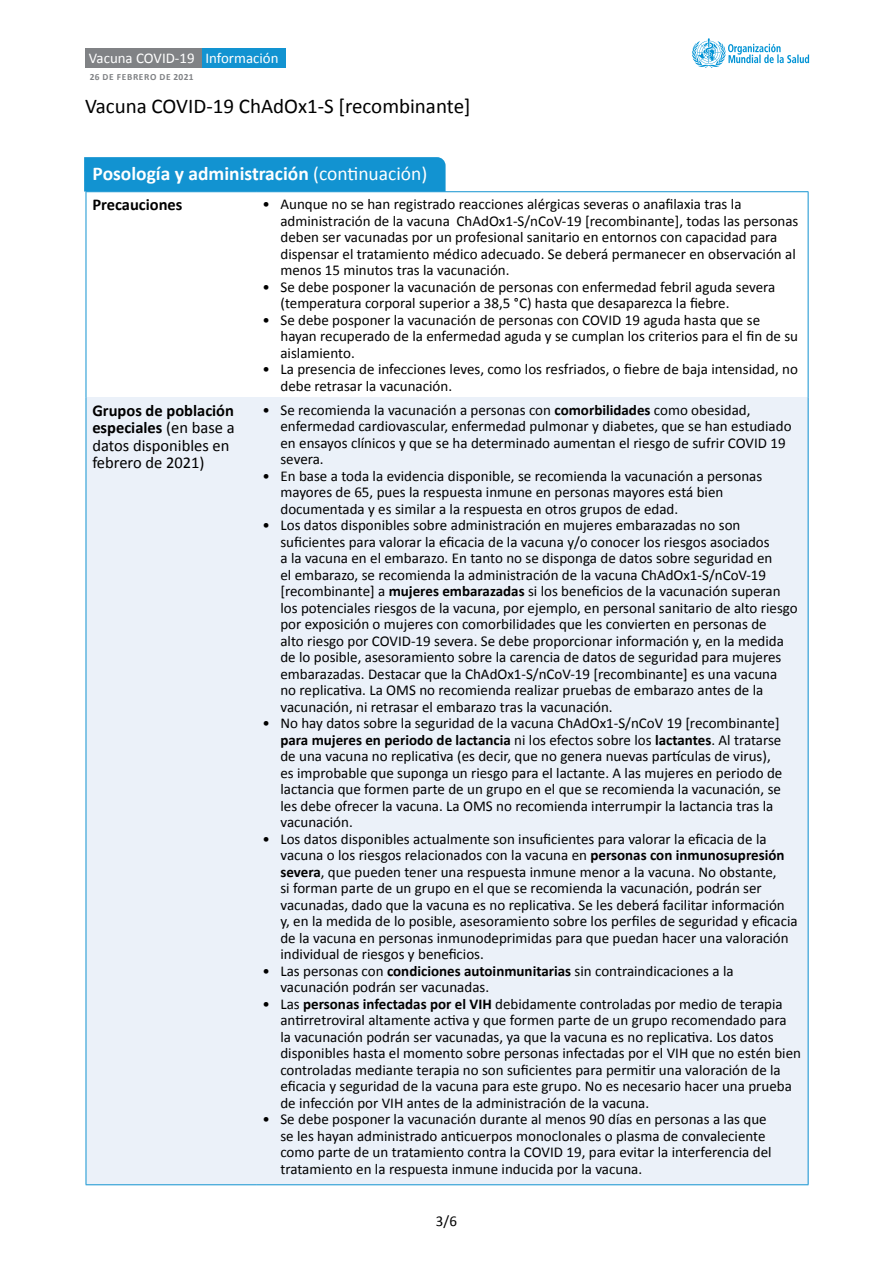
<style>
.page{position:relative;width:893px;height:1263px;background:#fff}
.page>*{position:absolute;margin:0;border:0;box-sizing:border-box;transform-origin:0 0}
.t1{font:21px "Calibri";color:#000}
.t2{font:700 19.5px "Calibri";color:#fff}
.t3{font:16.5px/17.2px "Calibri";color:#000}
.t4{font:700 16.5px "Calibri";color:#000}
.t5{font:15px/16.5px "Calibri";color:#000}
.t6{font:14.85px "Calibri";color:#fff}
.t7{font:700 9.45px "Calibri";letter-spacing:.07em;color:#808285}
.s1{font-weight:400}
.s2{font-weight:700}
</style>
<div class="page">
<div style="left:86px;top:48px;width:121px;height:20px;background:#808285"></div>
<div style="left:202px;top:48px;width:83px;height:20px;background:#1293d1"></div>
<svg style="left:692px;top:38px;width:117px;height:30px"></svg>
<div style="left:86px;top:397px;width:170px;height:788px;background:#ebf1f9"></div>
<div style="left:256px;top:397px;width:552px;height:788px;background:#ebf1f9"></div>
<hr style="left:86px;top:192px;width:1px;height:205px;background:#1293d1">
<hr style="left:808px;top:192px;width:1px;height:205px;background:#1293d1">
<hr style="left:86px;top:397px;width:1px;height:787px;background:#1293d1">
<hr style="left:808px;top:397px;width:1px;height:787px;background:#1293d1">
<hr style="left:86px;top:1184px;width:170px;height:1px;background:#1293d1">
<hr style="left:256px;top:1184px;width:552px;height:1px;background:#1293d1">
<hr style="left:256px;top:191px;width:552px;height:1px;background:#1293d1">
<div style="left:84px;top:157px;width:362px;height:35px;background:#1293d1"></div>
<p class="t6" style="left:89px;top:48px;width:191px">Vacuna COVID-19 Información</p>
<h1 class="t1" style="left:85px;top:92px;width:387px">Vacuna COVID-19 ChAdOx1-S [recombinante]</h1>
<p class="t7" style="left:90px;top:71px;width:105px">26 DE FEBRERO DE 2021</p>
<h2 class="t2" style="left:93px;top:162px;width:336px">Posología y administración <span class="s1">(continuación)</span></h2>
<p class="t4" style="left:92px;top:195px;width:92px">Precauciones</p>
<p class="t5" style="left:280px;top:196px;width:519px;text-indent:-18px">• Aunque no se han registrado reacciones alérgicas severas o anafilaxia tras la administración de la vacuna ChAdOx1-S/nCoV-19 [recombinante], todas las personas deben ser vacunadas por un profesional sanitario en entornos con capacidad para dispensar el tratamiento médico adecuado. Se deberá permanecer en observación al menos 15 minutos tras la vacunación.</p>
<p class="t5" style="left:280px;top:278px;width:496px;text-indent:-18px">• Se debe posponer la vacunación de personas con enfermedad febril aguda severa (temperatura corporal superior a 38,5 °C) hasta que desaparezca la fiebre.</p>
<p class="t5" style="left:280px;top:311px;width:519px;text-indent:-18px">• Se debe posponer la vacunación de personas con COVID 19 aguda hasta que se hayan recuperado de la enfermedad aguda y se cumplan los criterios para el fin de su aislamiento.</p>
<p class="t5" style="left:280px;top:361px;width:519px;text-indent:-18px">• La presencia de infecciones leves, como los resfriados, o fiebre de baja intensidad, no debe retrasar la vacunación.</p>
<p class="t3" style="left:92px;top:401px;width:144px"><span class="s2">Grupos de población especiales</span> (en base a datos disponibles en febrero de 2021)</p>
<p class="t5" style="left:280px;top:401px;width:513px;text-indent:-18px">• Se recomienda la vacunación a personas con <span class="s2">comorbilidades</span> como obesidad, enfermedad cardiovascular, enfermedad pulmonar y diabetes, que se han estudiado en ensayos clínicos y que se ha determinado aumentan el riesgo de sufrir COVID 19 severa.</p>
<p class="t5" style="left:280px;top:467px;width:483px;text-indent:-18px">• En base a toda la evidencia disponible, se recomienda la vacunación a personas mayores de 65, pues la respuesta inmune en personas mayores está bien documentada y es similar a la respuesta en otros grupos de edad.</p>
<p class="t5" style="left:280px;top:517px;width:519px;text-indent:-18px">• Los datos disponibles sobre administración en mujeres embarazadas no son suficientes para valorar la eficacia de la vacuna y/o conocer los riesgos asociados<br>a la vacuna en el embarazo. En tanto no se disponga de datos sobre seguridad en<br>el embarazo, se recomienda la administración de la vacuna ChAdOx1-S/nCoV-19 [recombinante] a <span class="s2">mujeres embarazadas</span> si los beneficios de la vacunación superan los potenciales riesgos de la vacuna, por ejemplo, en personal sanitario de alto riesgo por exposición o mujeres con comorbilidades que les convierten en personas de<br>alto riesgo por COVID-19 severa. Se debe proporcionar información y, en la medida de lo posible, asesoramiento sobre la carencia de datos de seguridad para mujeres embarazadas. Destacar que la ChAdOx1-S/nCoV-19 [recombinante] es una vacuna<br>no replicativa. La OMS no recomienda realizar pruebas de embarazo antes de la vacunación, ni retrasar el embarazo tras la vacunación.</p>
<p class="t5" style="left:280px;top:715px;width:503px;text-indent:-18px">• No hay datos sobre la seguridad de la vacuna ChAdOx1-S/nCoV 19 [recombinante] <span class="s2">para mujeres en periodo de lactancia</span> ni los efectos sobre los <span class="s2">lactantes</span>. Al tratarse de una vacuna no replicativa (es decir, que no genera nuevas partículas de virus), es improbable que suponga un riesgo para el lactante. A las mujeres en periodo de lactancia que formen parte de un grupo en el que se recomienda la vacunación, se les debe ofrecer la vacuna. La OMS no recomienda interrumpir la lactancia tras la vacunación.</p>
<p class="t5" style="left:280px;top:830px;width:519px;text-indent:-18px">• Los datos disponibles actualmente son insuficientes para valorar la eficacia de la vacuna o los riesgos relacionados con la vacuna en <span class="s2">personas con inmunosupresión severa</span>, que pueden tener una respuesta inmune menor a la vacuna. No obstante,<br>si forman parte de un grupo en el que se recomienda la vacunación, podrán ser vacunadas, dado que la vacuna es no replicativa. Se les deberá facilitar información y, en la medida de lo posible, asesoramiento sobre los perfiles de seguridad y eficacia de la vacuna en personas inmunodeprimidas para que puedan hacer una valoración individual de riesgos y beneficios.</p>
<p class="t5" style="left:280px;top:962px;width:455px;text-indent:-18px">• Las personas con <span class="s2">condiciones autoinmunitarias</span> sin contraindicaciones a la vacunación podrán ser vacunadas.</p>
<p class="t5" style="left:280px;top:995px;width:522px;text-indent:-18px">• Las <span class="s2">personas infectadas por el VIH</span> debidamente controladas por medio de terapia antirretroviral altamente activa y que formen parte de un grupo recomendado para<br>la vacunación podrán ser vacunadas, ya que la vacuna es no replicativa. Los datos disponibles hasta el momento sobre personas infectadas por el VIH que no estén bien controladas mediante terapia no son suficientes para permitir una valoración de la eficacia y seguridad de la vacuna para este grupo. No es necesario hacer una prueba de infección por VIH antes de la administración de la vacuna.</p>
<p class="t5" style="left:280px;top:1111px;width:493px;text-indent:-18px">• Se debe posponer la vacunación durante al menos 90 días en personas a las que se les hayan administrado anticuerpos monoclonales o plasma de convaleciente como parte de un tratamiento contra la COVID 19, para evitar la interferencia del tratamiento en la respuesta inmune inducida por la vacuna.</p>
<p class="t5" style="left:436px;top:1212px;width:22px">3/6</p>
</div>
